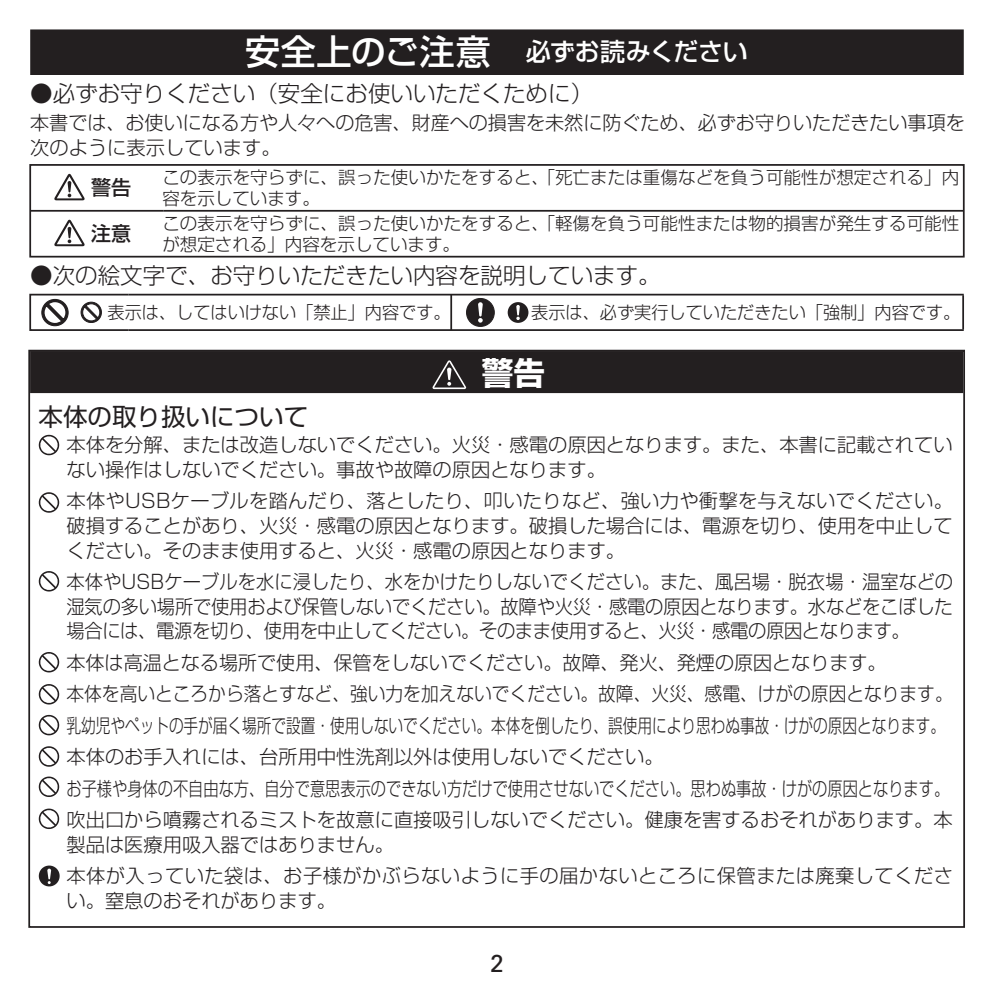
<style>
.page{position:relative;width:993px;height:993px;background:#fff}
.page>*{position:absolute;margin:0;border:0;box-sizing:border-box;transform-origin:0 0}
.t1{font:500 35px "Shin Go Pro";letter-spacing:.015em;color:#fff}
.t2{font:700 31.5px "Shin Go Pro";color:#fff}
.t3{font:500 24.85px "Shin Go Pro";letter-spacing:-.015em;color:#fff}
.t4{font:24.5px "Shin Go Pro";color:#231f20}
.t5{font:24.5px "Univers";color:#231f20}
.t6{font:300 22.4px "Shin Go Pro";color:#231f20}
.t7{font:500 19.95px "Shin Go Pro";color:#231f20}
.t8{font:300 19.25px/31.5px "Shin Go Pro";color:#231f20}
.t9{font:300 19.25px/24.5px "Shin Go Pro";color:#231f20;text-align:justify;scale:.95 1}
.t10{font:300 19.25px/31.5px "Shin Go Pro";letter-spacing:.025em;color:#231f20}
.t11{font:300 17.5px/24.5px "Shin Go Pro";letter-spacing:.005em;color:#231f20}
</style>
<div class="page">
<div style="left:30px;top:29px;width:933px;height:46px;background:#231f20"></div>
<svg style="left:29px;top:164px;width:936px;height:94px"></svg>
<svg style="left:54px;top:174px;width:31px;height:26px"></svg>
<svg style="left:54px;top:220px;width:31px;height:26px"></svg>
<hr style="left:128px;top:293px;width:835px;height:2px;background:#231f20">
<hr style="left:961px;top:295px;width:2px;height:34px;background:#231f20">
<hr style="left:128px;top:329px;width:835px;height:2px;background:#231f20">
<div style="left:29px;top:293px;width:100px;height:38px;border:2px solid #231f20"></div>
<svg style="left:43px;top:299px;width:24px;height:26px"></svg>
<div style="left:41px;top:299px;width:28px;height:27px;border:1px solid #231f20;border-radius:50%"></div>
<svg style="left:81px;top:302px;width:20px;height:20px"></svg>
<div style="left:81px;top:302px;width:21px;height:21px;border:1px solid #231f20;border-radius:50%"></div>
<div style="left:466px;top:298px;width:28px;height:28px;background:#231f20;border:1px solid #231f20;border-radius:50%"></div>
<svg style="left:478px;top:302px;width:4px;height:20px"></svg>
<div style="left:507px;top:302px;width:21px;height:21px;background:#231f20;border-radius:50%"></div>
<svg style="left:516px;top:305px;width:3px;height:15px"></svg>
<div style="left:30px;top:351px;width:932px;height:42px;background:#231f20"></div>
<svg style="left:432px;top:360px;width:34px;height:29px"></svg>
<svg style="left:447px;top:367px;width:4px;height:13px"></svg>
<svg style="left:38px;top:434px;width:22px;height:22px"></svg>
<svg style="left:38px;top:492px;width:22px;height:21px"></svg>
<svg style="left:38px;top:571px;width:22px;height:21px"></svg>
<svg style="left:38px;top:652px;width:22px;height:21px"></svg>
<svg style="left:38px;top:684px;width:22px;height:21px"></svg>
<svg style="left:38px;top:714px;width:22px;height:22px"></svg>
<svg style="left:38px;top:746px;width:22px;height:21px"></svg>
<svg style="left:38px;top:776px;width:22px;height:21px"></svg>
<svg style="left:38px;top:808px;width:22px;height:21px"></svg>
<svg style="left:38px;top:865px;width:22px;height:22px"></svg>
<svg style="left:47px;top:868px;width:4px;height:11px"></svg>
<hr style="left:450px;top:294px;width:2px;height:36px;background:#231f20">
<h1 class="t1" style="left:245px;top:23px;width:282px">安全上のご注意　</h1>
<p class="t6" style="left:30px;top:75px;width:564px">●必ずお守りください（安全にお使いいただくために(</p>
<p class="t8" style="left:30px;top:108px;width:935px;line-height:24.8px">本書では、お使いになる方や人々への危害、財産への損害を未然に防ぐため、必ずお守りいただきたい事項を次のように表示しています。</p>
<p class="t11" style="left:162px;top:163px;width:798px">この表示を守らずに、誤った使いかたをすると、「死亡または重傷などを負う可能性が想定される」内</p>
<p class="t3" style="left:525px;top:31px;width:223px">必ずお読みください</p>
<p class="t7" style="left:91px;top:171px;width:42px">警告</p>
<p class="t11" style="left:162px;top:184px;width:798px">容を示しています。<br>この表示を守らずに、誤った使いかたをすると、「軽傷を負う可能性または物的損害が発生する可能性</p>
<p class="t7" style="left:91px;top:217px;width:42px">注意</p>
<p class="t11" style="left:162px;top:230px;width:299px">が想定される」内容を示しています。</p>
<p class="t6" style="left:30px;top:257px;width:632px">●次の絵文字で、お守りいただきたい内容を説明しています。</p>
<p class="t11" style="left:531px;top:298px;width:430px">表示は、必ず実行していただきたい「強制」内容です。</p>
<p class="t11" style="left:107px;top:298px;width:344px">表示は、してはいけない「禁止」内容です。</p>
<h2 class="t2" style="left:481px;top:348px;width:64px">警告</h2>
<p class="t4" style="left:38px;top:396px;width:271px">本体の取り扱いについて</p>
<p class="t8" style="left:66px;top:430px;width:887px;line-height:24.5px">本体を分解、または改造しないでください。火災・感電の原因となります。また、本書に記載されていない操作はしないでください。事故や故障の原因となります。</p>
<p class="t8" style="left:66px;top:486px;width:887px;line-height:24.5px;text-align:justify">本体やUSBケーブルを踏んだり、落としたり、叩いたりなど、強い力や衝撃を与えないでください。破損することがあり、火災・感電の原因となります。破損した場合には、電源を切り、使用を中止してください。そのまま使用すると、火災・感電の原因となります。</p>
<p class="t9" style="left:66px;top:567px;width:934px">本体やUSBケーブルを水に浸したり、水をかけたりしないでください。また、風呂場・脱衣場・温室などの湿気の多い場所で使用および保管しないでください。故障や火災・感電の原因となります。水などをこぼした場合には、電源を切り、使用を中止してください。そのまま使用すると、火災・感電の原因となります。</p>
<p class="t8" style="left:66px;top:644px;width:887px">本体は高温となる場所で使用、保管をしないでください。故障、発火、発煙の原因となります。<br>本体を高いところから落とすなど、強い力を加えないでください。故障、火災、感電、けがの原因となります。乳幼児やペットの手が届く場所で設置・使用しないでください。本体を倒したり、誤使用により思わぬ事故・けがの原因となります。本体のお手入れには、台所用中性洗剤以外は使用しないでください。<br>お子様や身体の不自由な方、自分で意思表示のできない方だけで使用させないでください。思わぬ事故・けがの原因となります。吹出口から噴霧されるミストを故意に直接吸引しないでください。健康を害するおそれがあります。本</p>
<p class="t10" style="left:66px;top:826px;width:887px">製品は医療用吸入器ではありません。<br>本体が入っていた袋は、お子様がかぶらないように手の届かないところに保管または廃棄してくださ</p>
<p class="t8" style="left:66px;top:882px;width:271px">い。窒息のおそれがあります。</p>
<p class="t5" style="left:490px;top:948px;width:15px">2</p>
</div>
